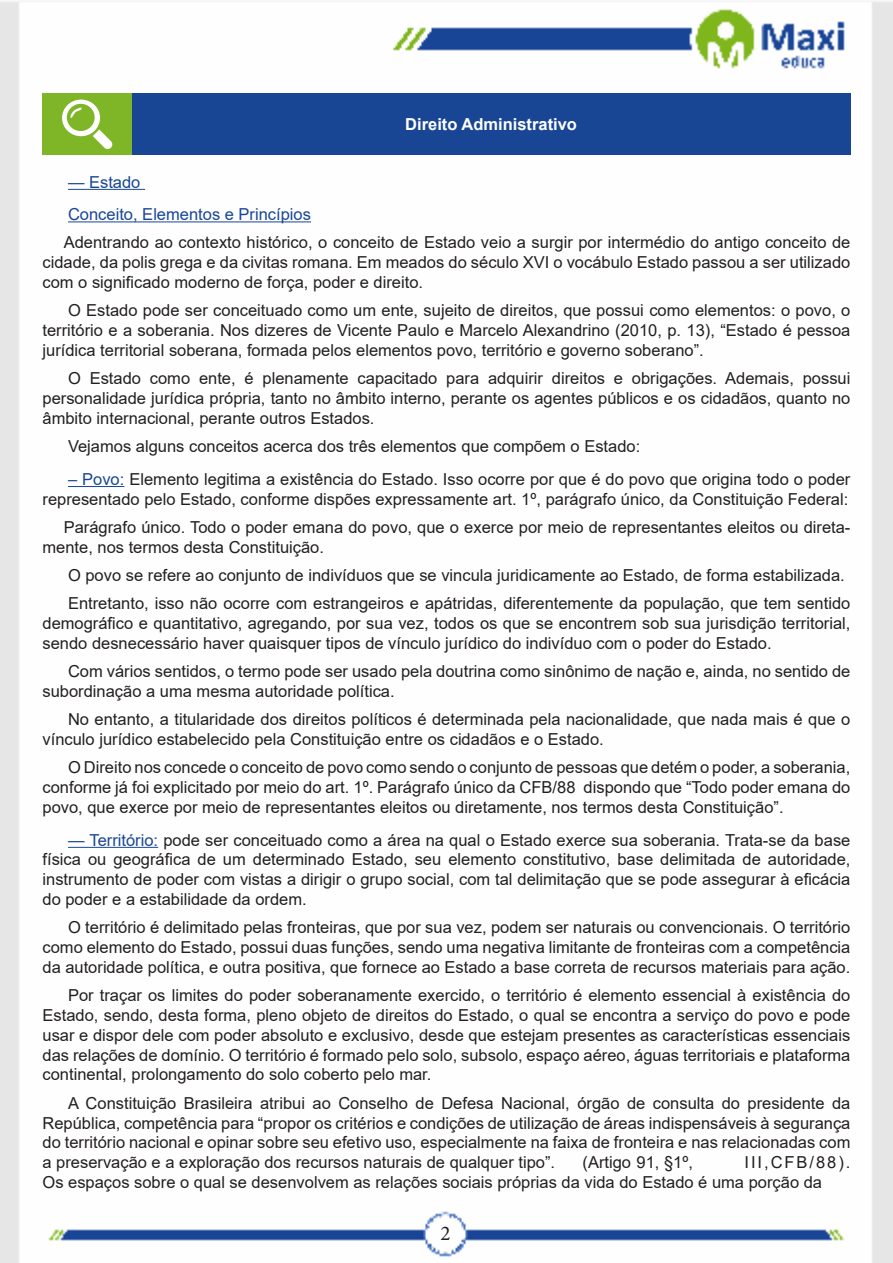
<style>
.page{position:relative;width:893px;height:1263px;background:#fff}
.page>*{position:absolute;margin:0;border:0;box-sizing:border-box;transform-origin:0 0}
.t1{font:21px "Minion Pro";color:#231f20}
.Texto{font:16.5px/19.8px "Arial";color:#231f20;text-align:justify}
.t2{font:16.5px "Arial";color:#184695}
.Titulo_de_Caixa{font:700 16.5px "Arial";color:#fff}
.s1{color:#184695}
</style>
<div class="page">
<img style="left:0;top:1px;width:893px;height:1262px">
<hr style="left:68px;top:189px;width:77px;height:1px;background:#184695">
<hr style="left:68px;top:222px;width:243px;height:1px;background:#184695">
<hr style="left:68px;top:486px;width:56px;height:1px;background:#184695">
<hr style="left:68px;top:847px;width:90px;height:1px;background:#184695">
<div style="left:43px;top:94px;width:89px;height:61px;background:#7fb628"></div>
<div style="left:132px;top:94px;width:718px;height:61px;background:#184695"></div>
<svg style="left:62px;top:100px;width:51px;height:49px"></svg>
<p class="Titulo_de_Caixa" style="left:405px;top:113px;width:173px">Direito Administrativo</p>
<p class="t2" style="left:68px;top:170px;width:74px">— Estado</p>
<p class="t2" style="left:68px;top:203px;width:245px">Conceito, Elementos e Princípios</p>
<p class="Texto" style="left:43px;top:233px;width:809px;text-indent:21px">Adentrando ao contexto histórico, o conceito de Estado veio a surgir por intermédio do antigo conceito de cidade, da polis grega e da civitas romana. Em meados do século XVI o vocábulo Estado passou a ser utilizado com o significado moderno de força, poder e direito.</p>
<p class="Texto" style="left:43px;top:301px;width:809px;text-indent:26px">O Estado pode ser conceituado como um ente, sujeito de direitos, que possui como elementos: o povo, o território e a soberania. Nos dizeres de Vicente Paulo e Marcelo Alexandrino (2010, p. 13), “Estado é pessoa jurídica territorial soberana, formada pelos elementos povo, território e governo soberano”.</p>
<p class="Texto" style="left:43px;top:368px;width:809px;text-indent:26px">O Estado como ente, é plenamente capacitado para adquirir direitos e obrigações. Ademais, possui personalidade jurídica própria, tanto no âmbito interno, perante os agentes públicos e os cidadãos, quanto no âmbito internacional, perante outros Estados.</p>
<p class="Texto" style="left:68px;top:436px;width:574px">Vejamos alguns conceitos acerca dos três elementos que compõem o Estado:</p>
<p class="Texto" style="left:43px;top:469px;width:809px;text-align:right"><span class="s1">– Povo:</span> Elemento legitima a existência do Estado. Isso ocorre por que é do povo que origina todo o poder representado pelo Estado, conforme dispões expressamente art. 1º, parágrafo único, da Constituição Federal:</p>
<p class="Texto" style="left:43px;top:517px;width:809px;text-indent:21px">Parágrafo único. Todo o poder emana do povo, que o exerce por meio de representantes eleitos ou direta&shy;mente, nos termos desta Constituição.</p>
<p class="Texto" style="left:68px;top:565px;width:778px">O povo se refere ao conjunto de indivíduos que se vincula juridicamente ao Estado, de forma estabilizada.</p>
<p class="Texto" style="left:43px;top:593px;width:809px;text-indent:26px">Entretanto, isso não ocorre com estrangeiros e apátridas, diferentemente da população, que tem sentido demográfico e quantitativo, agregando, por sua vez, todos os que se encontrem sob sua jurisdição territorial, sendo desnecessário haver quaisquer tipos de vínculo jurídico do indivíduo com o poder do Estado.</p>
<p class="Texto" style="left:43px;top:661px;width:809px;text-indent:26px">Com vários sentidos, o termo pode ser usado pela doutrina como sinônimo de nação e, ainda, no sentido de subordinação a uma mesma autoridade política.</p>
<p class="Texto" style="left:43px;top:709px;width:809px;text-indent:26px">No entanto, a titularidade dos direitos políticos é determinada pela nacionalidade, que nada mais é que o vínculo jurídico estabelecido pela Constituição entre os cidadãos e o Estado.</p>
<p class="Texto" style="left:43px;top:758px;width:809px;text-indent:26px">O Direito nos concede o conceito de povo como sendo o conjunto de pessoas que detém o poder, a soberania, conforme já foi explicitado por meio do art. 1º. Parágrafo único da CFB/88 dispondo que “Todo poder emana do povo, que exerce por meio de representantes eleitos ou diretamente, nos termos desta Constituição”.</p>
<p class="Texto" style="left:43px;top:830px;width:809px;text-indent:26px"><span class="s1">— Território:</span> pode ser conceituado como a área na qual o Estado exerce sua soberania. Trata-se da base física ou geográfica de um determinado Estado, seu elemento constitutivo, base delimitada de autoridade, instrumento de poder com vistas a dirigir o grupo social, com tal delimitação que se pode assegurar à eficácia do poder e a estabilidade da ordem.</p>
<p class="Texto" style="left:43px;top:917px;width:809px;text-indent:26px">O território é delimitado pelas fronteiras, que por sua vez, podem ser naturais ou convencionais. O território como elemento do Estado, possui duas funções, sendo uma negativa limitante de fronteiras com a competência da autoridade política, e outra positiva, que fornece ao Estado a base correta de recursos materiais para ação.</p>
<p class="Texto" style="left:43px;top:985px;width:809px;text-indent:26px">Por traçar os limites do poder soberanamente exercido, o território é elemento essencial à existência do Estado, sendo, desta forma, pleno objeto de direitos do Estado, o qual se encontra a serviço do povo e pode usar e dispor dele com poder absoluto e exclusivo, desde que estejam presentes as características essenciais das relações de domínio. O território é formado pelo solo, subsolo, espaço aéreo, águas territoriais e plataforma continental, prolongamento do solo coberto pelo mar.</p>
<p class="Texto" style="left:43px;top:1093px;width:809px;text-indent:26px">A Constituição Brasileira atribui ao Conselho de Defesa Nacional, órgão de consulta do presidente da República, competência para “propor os critérios e condições de utilização de áreas indispensáveis à segurança do território nacional e opinar sobre seu efetivo uso, especialmente na faixa de fronteira e nas relacionadas com a preservação e a exploração dos recursos naturais de qualquer tipo”.</p>
<p class="Texto" style="left:43px;top:1152px;width:809px;text-indent:702px">III,CFB/88).<br>Os espaços sobre o qual se desenvolvem as relações sociais próprias da vida do Estado é uma porção da</p>
<p class="Texto" style="left:583px;top:1152px;width:112px">(Artigo 91, §1º,</p>
<p class="t1" style="left:440px;top:1219px;width:12px">2</p>
</div>
